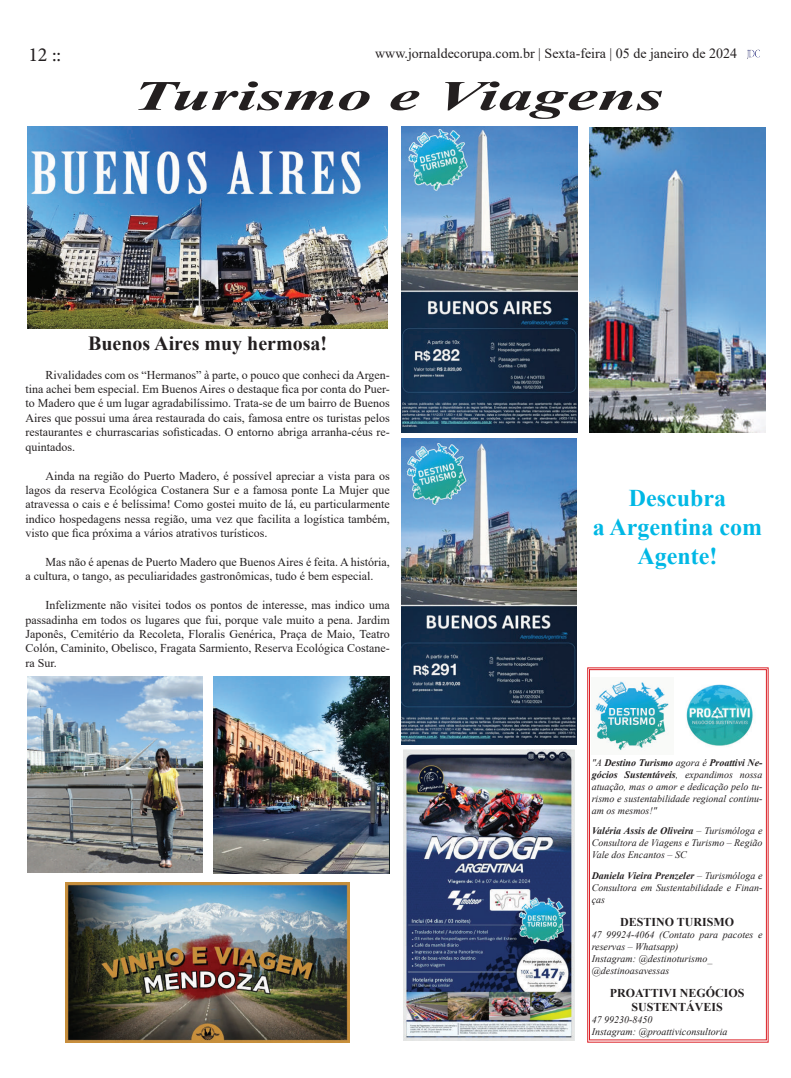
<style>
.page{position:relative;width:791px;height:1078px;background:#fff}
.page>*{position:absolute;margin:0;border:0;box-sizing:border-box;transform-origin:0 0}
.t1{font:italic 700 41.9px "Times New Roman";color:#231f20;scale:1.65 1}
.t2{font:700 24px/28.8px "Times New Roman";color:#00b8e5;text-align:center}
.t3{font:700 20px "Times New Roman";color:#231f20}
.t4{font:20px "Minion Pro";color:#231f20}
.t5{font:14px "Times New Roman";color:#231f20}
.t6{font:12px/14.4px "Times New Roman";color:#231f20;text-align:justify}
.t7{font:700 12px/14.4px "Times New Roman";color:#231f20;text-align:center}
.t8{font:italic 10px/12px "Times New Roman";color:#231f20;text-align:justify}
.s1{font-weight:700}
</style>
<div class="page">
<svg style="left:747px;top:50px;width:13px;height:9px"></svg>
<img style="left:595px;top:681px;width:158px;height:70px">
<div style="left:589px;top:669px;width:178px;height:371px;border:1px solid #db1f25"></div>
<div style="left:587px;top:667px;width:182px;height:375px;border:1px solid #db1f25"></div>
<img style="left:27px;top:126px;width:360px;height:203px">
<img style="left:27px;top:676px;width:176px;height:196px">
<img style="left:213px;top:676px;width:177px;height:196px">
<img style="left:66px;top:882px;width:284px;height:160px">
<img style="left:590px;top:128px;width:175px;height:304px">
<img style="left:401px;top:127px;width:176px;height:305px">
<img style="left:402px;top:438px;width:175px;height:306px">
<img style="left:404px;top:749px;width:171px;height:291px">
<h3 class="t4" style="left:28px;top:42px;width:34px">12 ::</h3>
<p class="t5" style="left:375px;top:43px;width:363px">www.jornaldecorupa.com.br | Sexta-feira | 05 de janeiro de 2024</p>
<h1 class="t1" style="left:133px;top:67px;width:323px">Turismo e Viagens</h1>
<h3 class="t3" style="left:88px;top:328px;width:241px">Buenos Aires muy hermosa!</h3>
<p class="t6" style="left:26px;top:367px;width:366px;text-indent:20px">Rivalidades com os “Hermanos” à parte, o pouco que conheci da Argen&shy;tina achei bem especial. Em Buenos Aires o destaque fica por conta do Puer&shy;to Madero que é um lugar agradabilíssimo. Trata-se de um bairro de Buenos Aires que possui uma área restaurada do cais, famosa entre os turistas pelos restaurantes e churrascarias sofisticadas. O entorno abriga arranha-céus re&shy;quintados.</p>
<p class="t6" style="left:26px;top:468px;width:366px;text-indent:20px">Ainda na região do Puerto Madero, é possível apreciar a vista para os lagos da reserva Ecológica Costanera Sur e a famosa ponte La Mujer que atravessa o cais e é belíssima! Como gostei muito de lá, eu particularmente indico hospedagens nessa região, uma vez que facilita a logística também, visto que fica próxima a vários atrativos turísticos.</p>
<p class="t6" style="left:26px;top:554px;width:366px;text-indent:20px">Mas não é apenas de Puerto Madero que Buenos Aires é feita. A história, a cultura, o tango, as peculiaridades gastronômicas, tudo é bem especial.</p>
<p class="t6" style="left:26px;top:597px;width:366px;text-indent:20px">Infelizmente não visitei todos os pontos de interesse, mas indico uma passadinha em todos os lugares que fui, porque vale muito a pena. Jardim Japonês, Cemitério da Recoleta, Floralis Genérica, Praça de Maio, Teatro Colón, Caminito, Obelisco, Fragata Sarmiento, Reserva Ecológica Costane&shy;ra Sur.</p>
<h2 class="t2" style="left:593px;top:482px;width:171px">Descubra<br>a Argentina com<br>Agente!</h2>
<p class="t8" style="left:592px;top:756px;width:172px">"A <span class="s1">Destino Turismo</span> agora é <span class="s1">Proattivi Ne&shy;gócios Sustentáveis</span>, expandimos nossa atuação, mas o amor e dedicação pelo tu&shy;rismo e sustentabilidade regional continu&shy;am os mesmos!"</p>
<p class="t8" style="left:592px;top:824px;width:172px"><span class="s1">Valéria Assis de Oliveira</span> – Turismóloga e Consultora de Viagens e Turismo – Região Vale dos Encantos – SC</p>
<p class="t8" style="left:592px;top:869px;width:172px"><span class="s1">Daniela Vieira Prenzeler</span> – Turismóloga e Consultora em Sustentabilidade e Finan&shy;ças</p>
<p class="t7" style="left:620px;top:913px;width:116px">DESTINO TURISMO</p>
<p class="t8" style="left:592px;top:927px;width:172px;text-align:left">47 99924-4064 (Contato para pacotes e reservas – Whatsapp)<br>Instagram: @destinoturismo_ @destinoasavessas</p>
<p class="t7" style="left:610px;top:984px;width:136px">PROATTIVI NEGÓCIOS<br>SUSTENTÁVEIS</p>
<p class="t8" style="left:592px;top:1013px;width:137px">47 99230-8450<br>Instagram: @proattiviconsultoria</p>
</div>
